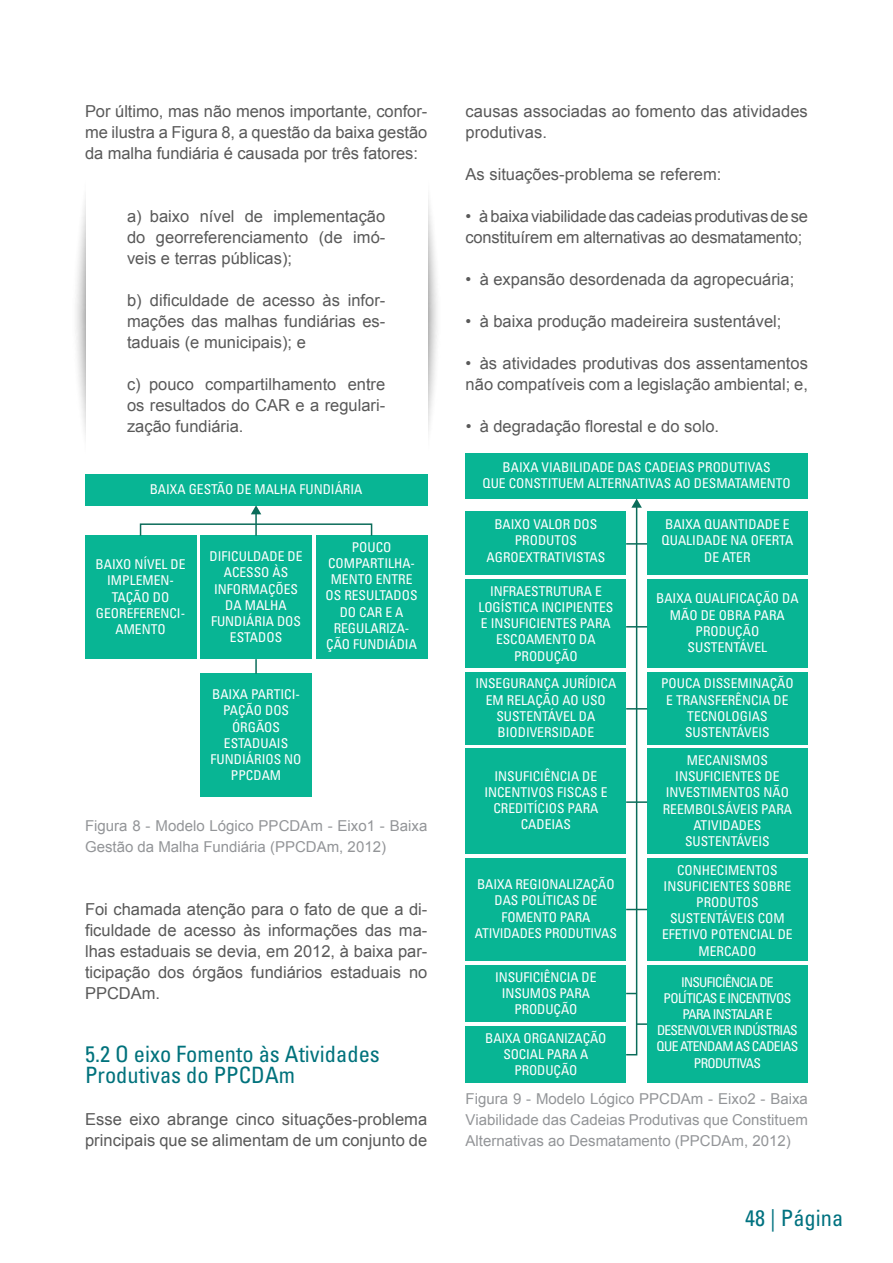
<style>
.page{position:relative;width:893px;height:1263px;background:#fff}
.page>*{position:absolute;margin:0;border:0;box-sizing:border-box;transform-origin:0 0}
.t1{font:condensed 22.5px/21px "Univers LT Std";color:#00727c}
.t2{font:condensed 22.5px "Univers LT Std";color:#007280}
.t3{font:16.5px/21px "Arial";color:#595959;text-align:justify}
.t4{font:15px/21px "Arial";color:#939598}
.t5{font:condensed 13.5px/16.2px "Univers LT Std";color:#fff;text-align:center}
.t6{font:condensed 13.5px/16.2px "Univers LT Std";letter-spacing:-.05em;color:#fff;text-align:center}
</style>
<div class="page">
<div style="left:85px;top:474px;width:342px;height:31px;background:#08b594"></div>
<div style="left:85px;top:536px;width:111px;height:123px;background:#08b594"></div>
<div style="left:201px;top:536px;width:111px;height:123px;background:#08b594"></div>
<div style="left:316px;top:536px;width:111px;height:123px;background:#08b594"></div>
<div style="left:140px;top:523px;width:232px;height:13px;border:2px solid #0b6c5a"></div>
<hr style="left:255px;top:513px;width:2px;height:23px;background:#0b6c5a">
<svg style="left:251px;top:505px;width:10px;height:9px"></svg>
<div style="left:201px;top:674px;width:111px;height:123px;background:#08b594"></div>
<svg style="left:255px;top:659px;width:2px;height:15px"></svg>
<img style="left:428px;top:198px;width:10px;height:234px">
<img style="left:76px;top:198px;width:10px;height:237px">
<div style="left:466px;top:453px;width:342px;height:46px;background:#08b594"></div>
<div style="left:466px;top:511px;width:160px;height:64px;background:#08b594"></div>
<div style="left:647px;top:511px;width:161px;height:64px;background:#08b594"></div>
<div style="left:466px;top:579px;width:160px;height:89px;background:#08b594"></div>
<div style="left:647px;top:579px;width:161px;height:89px;background:#08b594"></div>
<div style="left:466px;top:672px;width:160px;height:72px;background:#08b594"></div>
<div style="left:647px;top:672px;width:161px;height:72px;background:#08b594"></div>
<div style="left:466px;top:858px;width:160px;height:103px;background:#08b594"></div>
<div style="left:647px;top:858px;width:161px;height:103px;background:#08b594"></div>
<div style="left:466px;top:965px;width:160px;height:57px;background:#08b594"></div>
<div style="left:466px;top:1026px;width:160px;height:57px;background:#08b594"></div>
<div style="left:647px;top:965px;width:161px;height:118px;background:#08b594"></div>
<div style="left:466px;top:748px;width:160px;height:106px;background:#08b594"></div>
<div style="left:647px;top:748px;width:161px;height:106px;background:#08b594"></div>
<svg style="left:625px;top:499px;width:22px;height:557px"></svg>
<hr style="left:626px;top:543px;width:21px;height:2px;background:#0b6c5a">
<p class="t3" style="left:85px;top:101px;width:344px">Por último, mas não menos importante, confor&shy;me ilustra a Figura 8, a questão da baixa gestão da malha fundiária é causada por três fatores:</p>
<p class="t3" style="left:127px;top:206px;width:260px">a) baixo nível de implementação do georreferenciamento (de imó&shy;veis e terras públicas);</p>
<p class="t3" style="left:127px;top:290px;width:260px">b) dificuldade de acesso às infor&shy;mações das malhas fundiárias es&shy;taduais (e municipais); e</p>
<p class="t3" style="left:127px;top:374px;width:260px">c) pouco compartilhamento entre os resultados do CAR e a regulari&shy;zação fundiária.</p>
<p class="t5" style="left:150px;top:481px;width:214px">BAIXA GESTÃO DE MALHA FUNDIÁRIA</p>
<p class="t5" style="left:96px;top:556px;width:92px">BAIXO NÍVEL DE<br>IMPLEMEN-<br>TAÇÃO DO<br>GEOREFERENCI-<br>AMENTO</p>
<p class="t5" style="left:210px;top:548px;width:94px">DIFICULDADE DE<br>ACESSO ÀS<br>INFORMAÇÕES<br>DA MALHA<br>FUNDIÁRIA DOS<br>ESTADOS</p>
<p class="t5" style="left:211px;top:686px;width:92px">BAIXA PARTICI-<br>PAÇÃO DOS<br>ÓRGÃOS<br>ESTADUAIS<br>FUNDIÁRIOS NO<br>PPCDAM</p>
<p class="t5" style="left:326px;top:539px;width:93px">POUCO<br>COMPARTILHA-<br>MENTO ENTRE<br>OS RESULTADOS<br>DO CAR E A<br>REGULARIZA-<br>ÇÃO FUNDIÁDIA</p>
<p class="t4" style="left:85px;top:815px;width:344px">Figura 8 - Modelo Lógico PPCDAm - Eixo1 - Baixa<br>Gestão da Malha Fundiária (PPCDAm, 2012)</p>
<p class="t3" style="left:85px;top:899px;width:344px">Foi chamada atenção para o fato de que a di&shy;ficuldade de acesso às informações das ma&shy;lhas estaduais se devia, em 2012, à baixa par&shy;ticipação dos órgãos fundiários estaduais no PPCDAm.</p>
<h1 class="t1" style="left:85px;top:1043px;width:296px">5.2 O eixo Fomento às Atividades<br>Produtivas do PPCDAm</h1>
<p class="t3" style="left:85px;top:1109px;width:344px">Esse eixo abrange cinco situações-problema principais que se alimentam de um conjunto de</p>
<p class="t3" style="left:466px;top:101px;width:344px">causas associadas ao fomento das atividades produtivas.</p>
<p class="t3" style="left:466px;top:164px;width:257px">As situações-problema se referem:</p>
<p class="t3" style="left:466px;top:206px;width:344px">• àbaixaviabilidadedas cadeiasprodutivasdese constituírem em alternativas ao desmatamento;</p>
<p class="t3" style="left:466px;top:269px;width:330px">• à expansão desordenada da agropecuária;</p>
<p class="t3" style="left:466px;top:311px;width:317px">• à baixa produção madeireira sustentável;</p>
<p class="t3" style="left:466px;top:353px;width:344px">• às atividades produtivas dos assentamentos não compatíveis com a legislação ambiental; e,</p>
<p class="t3" style="left:466px;top:416px;width:255px">• à degradação florestal e do solo.</p>
<p class="t5" style="left:482px;top:458px;width:310px">BAIXA VIABILIDADE DAS CADEIAS PRODUTIVAS<br>QUE CONSTITUEM ALTERNATIVAS AO DESMATAMENTO</p>
<p class="t5" style="left:486px;top:516px;width:120px">BAIXO VALOR DOS<br>PRODUTOS<br>AGROEXTRATIVISTAS</p>
<p class="t5" style="left:661px;top:516px;width:133px">BAIXA QUANTIDADE E<br>QUALIDADE NA OFERTA<br>DE ATER</p>
<p class="t5" style="left:478px;top:583px;width:137px">INFRAESTRUTURA E<br>LOGÍSTICA INCIPIENTES<br>E INSUFICIENTES PARA<br>ESCOAMENTO DA<br>PRODUÇÃO</p>
<p class="t5" style="left:656px;top:590px;width:144px">BAIXA QUALIFICAÇÃO DA<br>MÃO DE OBRA PARA<br>PRODUÇÃO<br>SUSTENTÁVEL</p>
<p class="t5" style="left:475px;top:675px;width:143px">INSEGURANÇA JURÍDICA<br>EM RELAÇÃO AO USO<br>SUSTENTÁVEL DA<br>BIODIVERSIDADE</p>
<p class="t5" style="left:661px;top:675px;width:134px">POUCA DISSEMINAÇÃO<br>E TRANSFERÊNCIA DE<br>TECNOLOGIAS<br>SUSTENTÁVEIS</p>
<p class="t5" style="left:484px;top:768px;width:125px">INSUFICIÊNCIA DE<br>INCENTIVOS FISCAS E<br>CREDITÍCIOS PARA<br>CADEIAS</p>
<p class="t5" style="left:475px;top:876px;width:143px">BAIXA REGIONALIZAÇÃO<br>DAS POLÍTICAS DE<br>FOMENTO PARA<br>ATIVIDADES PRODUTIVAS</p>
<p class="t5" style="left:495px;top:969px;width:103px">INSUFICIÊNCIA DE<br>INSUMOS PARA<br>PRODUÇÃO</p>
<p class="t5" style="left:485px;top:1030px;width:123px">BAIXA ORGANIZAÇÃO<br>SOCIAL PARA A<br>PRODUÇÃO</p>
<p class="t5" style="left:663px;top:752px;width:131px">MECANISMOS<br>INSUFICIENTES DE<br>INVESTIMENTOS NÃO<br>REEMBOLSÁVEIS PARA<br>ATIVIDADES<br>SUSTENTÁVEIS</p>
<p class="t5" style="left:662px;top:861px;width:132px">CONHECIMENTOS<br>INSUFICIENTES SOBRE<br>PRODUTOS<br>SUSTENTÁVEIS COM<br>EFETIVO POTENCIAL DE<br>MERCADO</p>
<p class="t6" style="left:657px;top:973px;width:143px">INSUFICIÊNCIA DE<br>POLÍTICAS E INCENTIVOS<br>PARA INSTALAR E<br>DESENVOLVER INDÚSTRIAS<br>QUE ATENDAM AS CADEIAS<br>PRODUTIVAS</p>
<p class="t4" style="left:466px;top:1088px;width:344px;text-align:justify">Figura 9 - Modelo Lógico PPCDAm - Eixo2 - Baixa Viabilidade das Cadeias Produtivas que Constituem Alternativas ao Desmatamento (PPCDAm, 2012)</p>
<h1 class="t2" style="left:745px;top:1204px;width:100px">48 | Página</h1>
</div>
